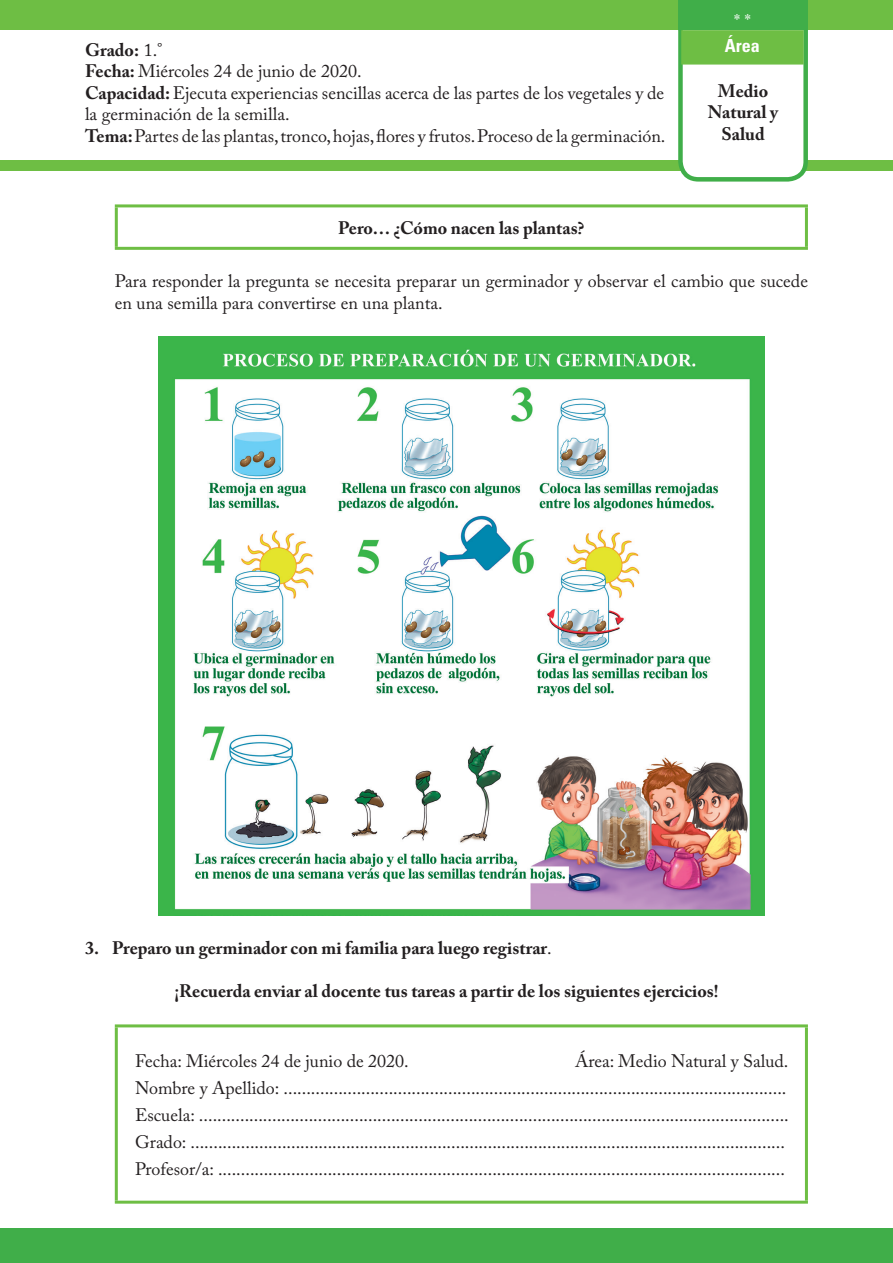
<style>
.page{position:relative;width:893px;height:1263px;background:#fff}
.page>*{position:absolute;margin:0;border:0;box-sizing:border-box;transform-origin:0 0}
.t1{font:18px/21.6px "Adobe Caslon Pro";color:#231f20}
.t2{font:700 18px/21.6px "Adobe Caslon Pro";color:#231f20;text-align:center}
.t3{font:700 condensed 18px "Univers LT Std";color:#fff}
.t4{font:18px "Adobe Caslon Pro";color:#fff}
.s1{font-weight:700}
.s2{font-weight:400}
</style>
<div class="page">
<div style="left:0;top:160px;width:893px;height:11px;background:#6ebe44"></div>
<div style="left:0;top:0;width:893px;height:30px;background:#6ebe44"></div>
<div style="left:0;top:1228px;width:893px;height:35px;background:#40ae49"></div>
<svg style="left:678px;top:0;width:130px;height:182px"></svg>
<div style="left:681px;top:30px;width:123px;height:35px;background:#6ebe44;border:2px solid #6ebe44"></div>
<hr style="left:115px;top:204px;width:693px;height:3px;background:#6ebe44">
<hr style="left:115px;top:207px;width:3px;height:40px;background:#6ebe44">
<hr style="left:805px;top:207px;width:3px;height:40px;background:#6ebe44">
<hr style="left:115px;top:247px;width:693px;height:3px;background:#6ebe44">
<img style="left:159px;top:336px;width:605px;height:580px">
<hr style="left:115px;top:1024px;width:693px;height:3px;background:#6ebe44">
<hr style="left:115px;top:1027px;width:3px;height:174px;background:#6ebe44">
<hr style="left:805px;top:1027px;width:3px;height:174px;background:#6ebe44">
<hr style="left:115px;top:1201px;width:693px;height:3px;background:#6ebe44">
<p class="t1" style="left:85px;top:39px;width:582px"><span class="s1">Grado:</span> 1.°<br><span class="s1">Fecha:</span> Miércoles 24 de junio de 2020.<br><span class="s1">Capacidad:</span> Ejecuta experiencias sencillas acerca de las partes de los vegetales y de la germinación de la semilla.<br><span class="s1">Tema:</span> Partes de las plantas, tronco, hojas, flores y frutos. Proceso de la germinación.</p>
<p class="t4" style="left:734px;top:11px;width:18px">* *</p>
<p class="t3" style="left:725px;top:35px;width:36px">Área</p>
<p class="t2" style="left:708px;top:80px;width:72px">Medio<br>Natural y<br>Salud</p>
<p class="t2" style="left:338px;top:217px;width:248px">Pero… ¿Cómo nacen las plantas?</p>
<p class="t1" style="left:115px;top:270px;width:695px">Para responder la pregunta se necesita preparar un germinador y observar el cambio que sucede en una semilla para convertirse en una planta.</p>
<p class="t2" style="left:85px;top:936px;width:468px">3. Preparo un germinador con mi familia para luego registrar<span class="s2">.</span></p>
<p class="t2" style="left:174px;top:980px;width:546px">¡Recuerda enviar al docente tus tareas a partir de los siguientes ejercicios!</p>
<p class="t1" style="left:135px;top:1047px;width:655px;line-height:27px;text-indent:440px">Área: Medio Natural y Salud.<br>Nombre y Apellido: ..............................................................................................................<br>Escuela: .................................................................................................................................<br>Grado: ..................................................................................................................................<br>Profesor/a: ............................................................................................................................</p>
<p class="t1" style="left:135px;top:1050px;width:275px">Fecha: Miércoles 24 de junio de 2020.</p>
</div>
